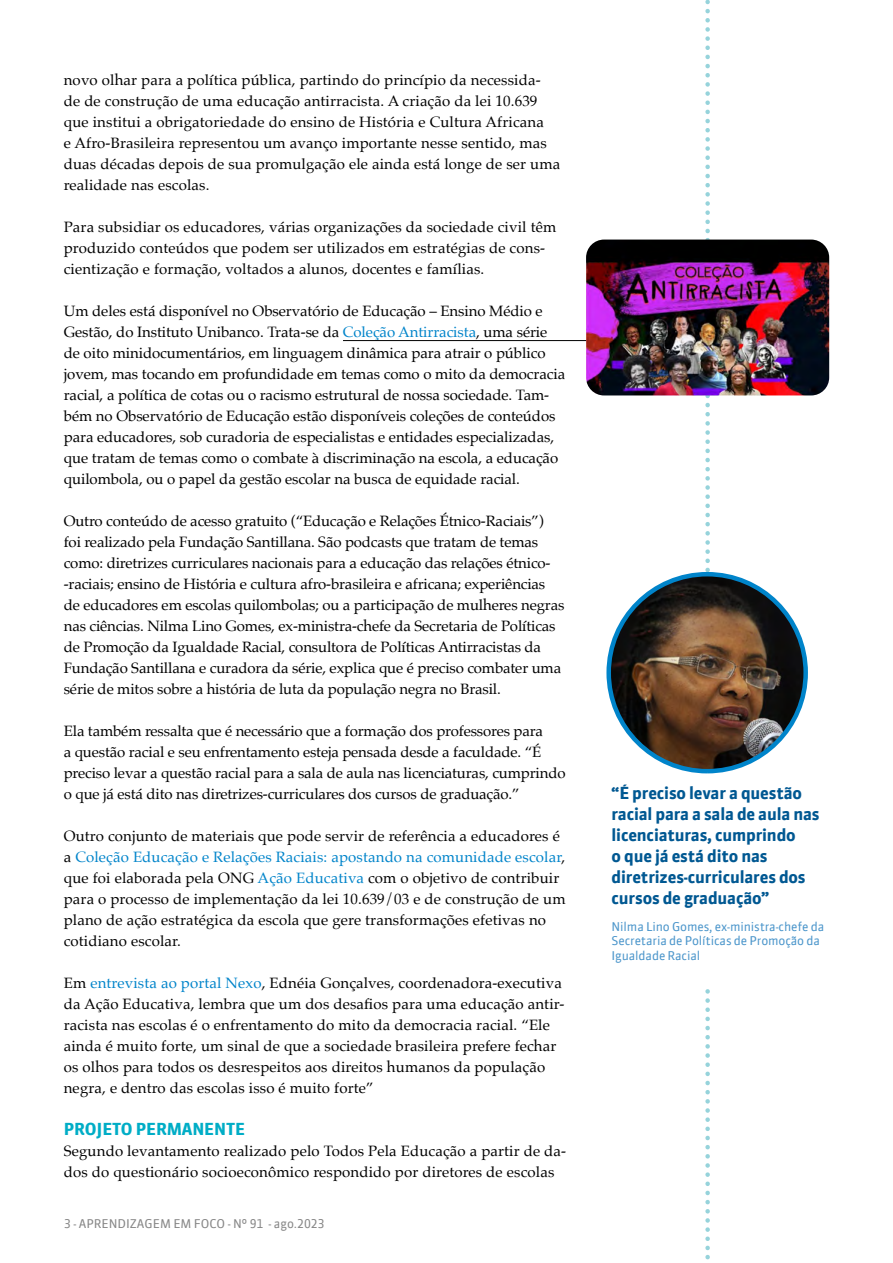
<style>
.page{position:relative;width:893px;height:1263px;background:#fff}
.page>*{position:absolute;margin:0;border:0;box-sizing:border-box;transform-origin:0 0}
.t1{font:700 16.5px/21px "Sanuk Offc";letter-spacing:-.01em;color:#005892}
.t2{font:700 16.5px "Sanuk Offc";letter-spacing:-.01em;color:#00adc6}
.t3{font:15px/21px "Palatino";letter-spacing:-.005em;color:#000}
.t4{font:12px/14.4px "Sanuk Offc";letter-spacing:-.01em;color:#4c96cb}
.t5{font:12px "Sanuk Offc";color:#878787}
.s1{color:#0084ca}
</style>
<div class="page">
<svg style="left:705px;top:0;width:5px;height:1260px"></svg>
<div style="left:586px;top:751px;width:243px;height:234px;background:#fff"></div>
<img style="left:609px;top:574px;width:197px;height:197px;border-radius:98px">
<div style="left:606px;top:572px;width:202px;height:201px;border:4px solid #0084ca;border-radius:50%"></div>
<hr style="left:343px;top:340px;width:252px;height:1px;background:#000">
<img style="left:586px;top:240px;width:243px;height:155px">
<p class="t3" style="left:64px;top:69px;width:498px">novo olhar para a política pública, partindo do princípio da necessida&shy;de de construção de uma educação antirracista. A criação da lei 10.639 que institui a obrigatoriedade do ensino de História e Cultura Africana<br>e Afro-Brasileira representou um avanço importante nesse sentido, mas duas décadas depois de sua promulgação ele ainda está longe de ser uma realidade nas escolas.</p>
<p class="t3" style="left:64px;top:216px;width:494px">Para subsidiar os educadores, várias organizações da sociedade civil têm produzido conteúdos que podem ser utilizados em estratégias de cons&shy;cientização e formação, voltados a alunos, docentes e famílias.</p>
<p class="t3" style="left:64px;top:300px;width:503px">Um deles está disponível no Observatório de Educação – Ensino Médio e Gestão, do Instituto Unibanco. Trata-se da <span class="s1">Coleção Antirracista</span>, uma série de oito minidocumentários, em linguagem dinâmica para atrair o público jovem, mas tocando em profundidade em temas como o mito da democracia racial, a política de cotas ou o racismo estrutural de nossa sociedade. Tam&shy;bém no Observatório de Educação estão disponíveis coleções de conteúdos para educadores, sob curadoria de especialistas e entidades especializadas, que tratam de temas como o combate à discriminação na escola, a educação quilombola, ou o papel da gestão escolar na busca de equidade racial.</p>
<p class="t3" style="left:64px;top:510px;width:502px">Outro conteúdo de acesso gratuito (“Educação e Relações Étnico-Raciais”) foi realizado pela Fundação Santillana. São podcasts que tratam de temas como: diretrizes curriculares nacionais para a educação das relações étnico--raciais; ensino de História e cultura afro-brasileira e africana; experiências de educadores em escolas quilombolas; ou a participação de mulheres negras nas ciências. Nilma Lino Gomes, ex-ministra-chefe da Secretaria de Políticas de Promoção da Igualdade Racial, consultora de Políticas Antirracistas da Fundação Santillana e curadora da série, explica que é preciso combater uma série de mitos sobre a história de luta da população negra no Brasil.</p>
<p class="t3" style="left:64px;top:720px;width:503px">Ela também ressalta que é necessário que a formação dos professores para<br>a questão racial e seu enfrentamento esteja pensada desde a faculdade. “É preciso levar a questão racial para a sala de aula nas licenciaturas, cumprindo o que já está dito nas diretrizes-curriculares dos cursos de graduação.”</p>
<p class="t3" style="left:64px;top:825px;width:503px">Outro conjunto de materiais que pode servir de referência a educadores é a <span class="s1">Coleção Educação e Relações Raciais: apostando na comunidade escolar</span>, que foi elaborada pela ONG <span class="s1">Ação Educativa</span> com o objetivo de contribuir para o processo de implementação da lei 10.639/03 e de construção de um plano de ação estratégica da escola que gere transformações efetivas no cotidiano escolar.</p>
<p class="t3" style="left:64px;top:972px;width:502px">Em <span class="s1">entrevista ao portal Nexo</span>, Ednéia Gonçalves, coordenadora-executiva da Ação Educativa, lembra que um dos desafios para uma educação antir&shy;racista nas escolas é o enfrentamento do mito da democracia racial. “Ele ainda é muito forte, um sinal de que a sociedade brasileira prefere fechar os olhos para todos os desrespeitos aos direitos humanos da população negra, e dentro das escolas isso é muito forte”</p>
<p class="t2" style="left:64px;top:1119px;width:183px">PROJETO PERMANENTE</p>
<p class="t3" style="left:64px;top:1140px;width:504px">Segundo levantamento realizado pelo Todos Pela Educação a partir de da&shy;dos do questionário socioeconômico respondido por diretores de escolas</p>
<p class="t5" style="left:64px;top:1216px;width:262px">3 - APRENDIZAGEM EM FOCO - Nº 91 - ago.2023</p>
<p class="t1" style="left:612px;top:782px;width:210px">“É preciso levar a questão racial para a sala de aula nas licenciaturas, cumprindo<br>o que já está dito nas diretrizes-curriculares dos cursos de graduação”</p>
<p class="t4" style="left:612px;top:919px;width:214px">Nilma Lino Gomes, ex-ministra-chefe da<br>Secretaria de Políticas de Promoção da<br>Igualdade Racial</p>
</div>
